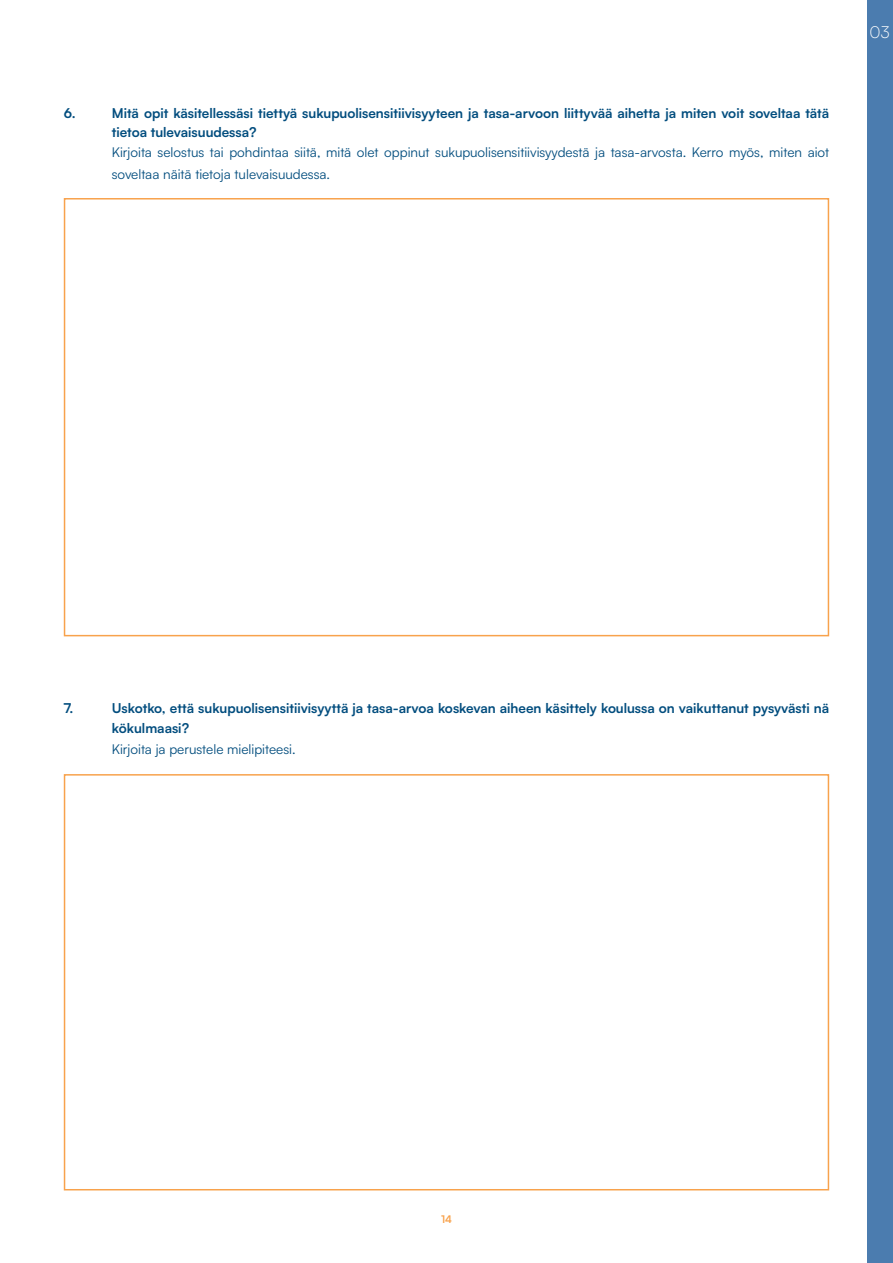
<style>
.page{position:relative;width:893px;height:1263px;background:#fff}
.page>*{position:absolute;margin:0;border:0;box-sizing:border-box;transform-origin:0 0}
.t1{font:300 16.5px "Satoshi";color:#fff}
.Zwischenabsatz_blau{font:700 13.5px/19.5px "Satoshi";color:#024d7e}
.t2{font:13.5px/21.6px "Satoshi";color:#024d7e}
.t3{font:700 10.5px "Satoshi";color:#f8a24c}
</style>
<div class="page">
<div style="left:64px;top:774px;width:765px;height:416px;border:2px solid #f8a24c"></div>
<div style="left:64px;top:198px;width:765px;height:438px;border:2px solid #f8a24c"></div>
<div style="left:867px;top:0;width:26px;height:1263px;background:#4b7caf"></div>
<p class="Zwischenabsatz_blau" style="left:64px;top:102px;width:14px">6.</p>
<p class="Zwischenabsatz_blau" style="left:112px;top:102px;width:719px">Mitä opit käsitellessäsi tiettyä sukupuolisensitiivisyyteen ja tasa-arvoon liittyvää aihetta ja miten voit soveltaa tätä tietoa tulevaisuudessa?</p>
<p class="t2" style="left:112px;top:141px;width:719px">Kirjoita selostus tai pohdintaa siitä, mitä olet oppinut sukupuolisensitiivisyydestä ja tasa-arvosta. Kerro myös, miten aiot soveltaa näitä tietoja tulevaisuudessa.</p>
<p class="t1" style="left:870px;top:21px;width:22px">03</p>
<p class="Zwischenabsatz_blau" style="left:64px;top:698px;width:11px">7.</p>
<p class="Zwischenabsatz_blau" style="left:112px;top:698px;width:719px">Uskotko, että sukupuolisensitiivisyyttä ja tasa-arvoa koskevan aiheen käsittely koulussa on vaikuttanut pysyvästi nä kökulmaasi?</p>
<p class="t2" style="left:112px;top:738px;width:185px">Kirjoita ja perustele mielipiteesi.</p>
<p class="t3" style="left:441px;top:1211px;width:12px">14</p>
</div>
